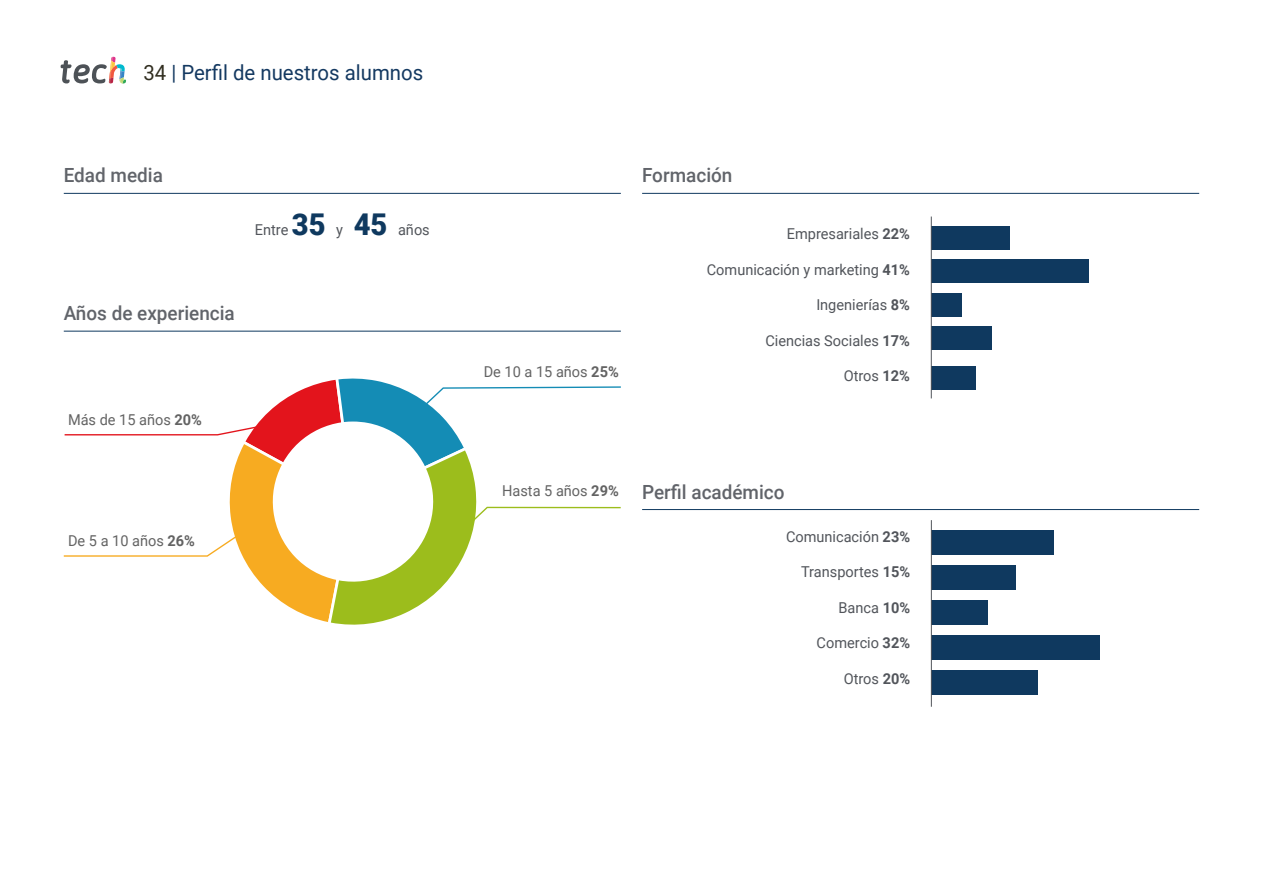
<style>
.page{position:relative;width:1263px;height:893px;background:#fff}
.page>*{position:absolute;margin:0;border:0;box-sizing:border-box;transform-origin:0 0}
.t1{font:21px "Roboto";color:#143961}
.t2{font:500 19.5px "Roboto";color:#61646a}
.t3{font:15px "Roboto";color:#52555b}
.t4{font:15px "Roboto";color:#636363}
.s1{color:#312e20}
.s2{font-weight:900;font-size:30px;color:#0f395f}
.s3{font-weight:700}
</style>
<div class="page">
<svg style="left:61px;top:57px;width:65px;height:27px"></svg>
<hr style="left:64px;top:193px;width:557px;height:1px;background:#0f395f">
<hr style="left:64px;top:331px;width:557px;height:1px;background:#0f395f">
<svg style="left:64px;top:378px;width:557px;height:247px"></svg>
<hr style="left:642px;top:509px;width:557px;height:1px;background:#0f395f">
<div style="left:931px;top:530px;width:123px;height:25px;background:#0f395f"></div>
<div style="left:931px;top:565px;width:84px;height:25px;background:#0f395f"></div>
<div style="left:931px;top:600px;width:57px;height:25px;background:#0f395f"></div>
<div style="left:931px;top:635px;width:169px;height:25px;background:#0f395f"></div>
<div style="left:931px;top:670px;width:106px;height:24px;background:#0f395f"></div>
<hr style="left:931px;top:520px;width:1px;height:187px;background:#52555b">
<hr style="left:642px;top:193px;width:557px;height:1px;background:#0f395f">
<div style="left:931px;top:226px;width:79px;height:24px;background:#0f395f"></div>
<div style="left:931px;top:259px;width:158px;height:24px;background:#0f395f"></div>
<div style="left:931px;top:293px;width:31px;height:23px;background:#0f395f"></div>
<div style="left:931px;top:326px;width:61px;height:24px;background:#0f395f"></div>
<div style="left:931px;top:366px;width:45px;height:24px;background:#0f395f"></div>
<hr style="left:931px;top:217px;width:1px;height:181px;background:#52555b">
<h1 class="t1" style="left:144px;top:57px;width:281px"><span class="s1">34</span> | Perfil de nuestros alumnos</h1>
<h2 class="t2" style="left:64px;top:161px;width:101px">Edad media</h2>
<p class="t3" style="left:255px;top:219px;width:176px">Entre <span class="s2">35</span> y <span class="s2">45</span> años</p>
<h2 class="t2" style="left:64px;top:300px;width:173px">Años de experiencia</h2>
<p class="t4" style="left:68px;top:409px;width:135px">Más de 15 años <span class="s3">20%</span></p>
<p class="t4" style="left:68px;top:530px;width:128px">De 5 a 10 años <span class="s3">26%</span></p>
<p class="t4" style="left:484px;top:361px;width:137px">De 10 a 15 años <span class="s3">25%</span></p>
<h2 class="t2" style="left:642px;top:161px;width:92px">Formación</h2>
<p class="t3" style="left:787px;top:224px;width:125px">Empresariales <span class="s3">22%</span></p>
<p class="t3" style="left:707px;top:259px;width:205px">Comunicación y marketing <span class="s3">41%</span></p>
<p class="t3" style="left:816px;top:295px;width:95px">Ingenierías <span class="s3">8%</span></p>
<p class="t3" style="left:765px;top:330px;width:146px">Ciencias Sociales <span class="s3">17%</span></p>
<p class="t3" style="left:844px;top:366px;width:68px">Otros <span class="s3">12%</span></p>
<p class="t4" style="left:502px;top:480px;width:118px">Hasta 5 años <span class="s3">29%</span></p>
<h2 class="t2" style="left:642px;top:478px;width:144px">Perfil académico</h2>
<p class="t3" style="left:786px;top:526px;width:126px">Comunicación <span class="s3">23%</span></p>
<p class="t3" style="left:801px;top:561px;width:110px">Transportes <span class="s3">15%</span></p>
<p class="t3" style="left:838px;top:597px;width:73px">Banca <span class="s3">10%</span></p>
<p class="t3" style="left:817px;top:632px;width:95px">Comercio <span class="s3">32%</span></p>
<p class="t3" style="left:844px;top:668px;width:68px">Otros <span class="s3">20%</span></p>
</div>
